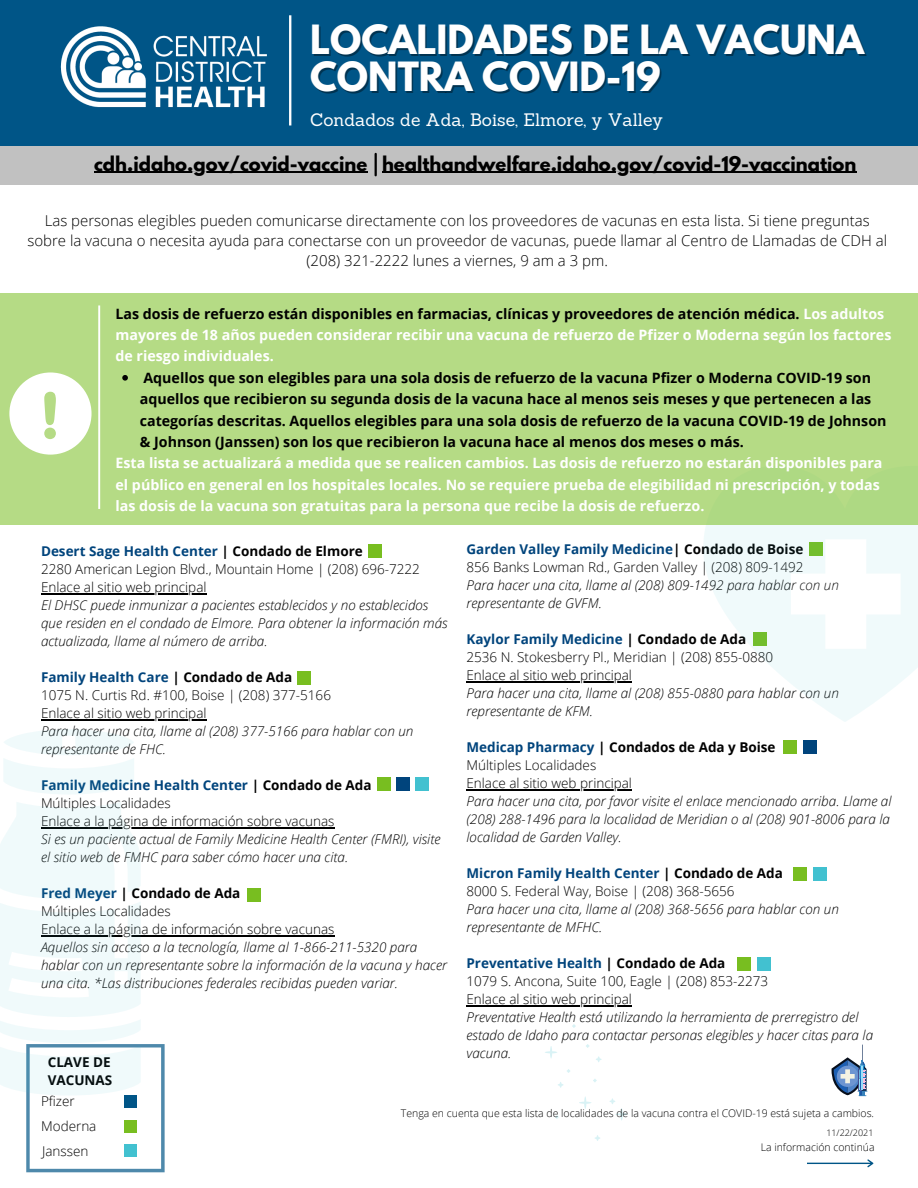
<style>
.page{position:relative;width:918px;height:1188px;background:#fff}
.page>*{position:absolute;margin:0;border:0;box-sizing:border-box;transform-origin:0 0}
.t1{font:700 35.7px/37.2px "League Spartan";color:#fff}
.t2{font:700 18px "League Spartan";color:#000}
.t3{font:17.55px "Sanchez";color:#fff}
.t4{font:300 15px/20.2px "Open Sans";color:#000;text-align:center}
.t5{font:700 14.25px/21.3px "Open Sans";color:#fff}
.t6{font:700 14.25px/21.3px "Open Sans";color:#000}
.t7{font:italic 300 13.5px/18px "Open Sans";color:#000}
.t8{font:300 13.5px "Open Sans";color:#000}
.t9{font:700 13.5px "Open Sans";color:#00447c}
.t10{font:700 13.5px/18px "Open Sans";color:#000}
.t11{font:300 10.5px "Open Sans";color:#000}
.t12{font:300 9px "Open Sans";color:#000}
.s1{color:#000}
.s2{color:#00447c}
.s3{font-style:italic;color:#000}
</style>
<div class="page">
<div style="left:0;top:109px;width:918px;height:76px;background:#c1c1c1"></div>
<div style="left:0;top:0;width:918px;height:145px;background:#005587"></div>
<img style="left:60px;top:26px;width:207px;height:82px">
<svg style="left:289px;top:15px;width:2px;height:111px"></svg>
<hr style="left:41px;top:593px;width:166px;height:2px;background:#000">
<hr style="left:41px;top:719px;width:166px;height:2px;background:#000">
<hr style="left:41px;top:827px;width:294px;height:2px;background:#000">
<hr style="left:41px;top:935px;width:294px;height:2px;background:#000">
<svg style="left:545px;top:1046px;width:12px;height:12px"></svg>
<svg style="left:579px;top:1096px;width:12px;height:13px"></svg>
<svg style="left:609px;top:1098px;width:19px;height:23px"></svg>
<svg style="left:596px;top:1056px;width:6px;height:6px"></svg>
<svg style="left:558px;top:1082px;width:6px;height:6px"></svg>
<svg style="left:595px;top:1135px;width:5px;height:6px"></svg>
<svg style="left:572px;top:1024px;width:4px;height:4px"></svg>
<svg style="left:555px;top:1115px;width:4px;height:4px"></svg>
<hr style="left:94px;top:172px;width:273px;height:1px;background:#000">
<hr style="left:382px;top:172px;width:474px;height:1px;background:#000">
<hr style="left:375px;top:154px;width:2px;height:21px;background:#000">
<hr style="left:467px;top:681px;width:165px;height:1px;background:#000">
<hr style="left:467px;top:789px;width:165px;height:1px;background:#000">
<hr style="left:467px;top:1005px;width:165px;height:1px;background:#000">
<svg style="left:832px;top:1044px;width:35px;height:52px"></svg>
<svg style="left:807px;top:1159px;width:66px;height:8px"></svg>
<div style="left:368px;top:544px;width:14px;height:14px;background:#78be20"></div>
<div style="left:297px;top:672px;width:14px;height:13px;background:#78be20"></div>
<div style="left:377px;top:778px;width:13px;height:13px;background:#78be20"></div>
<div style="left:415px;top:777px;width:14px;height:14px;background:#42c1d0"></div>
<div style="left:247px;top:888px;width:14px;height:14px;background:#78be20"></div>
<div style="left:783px;top:741px;width:14px;height:13px;background:#78be20"></div>
<div style="left:803px;top:741px;width:13px;height:13px;background:#00447c"></div>
<div style="left:793px;top:868px;width:13px;height:13px;background:#78be20"></div>
<div style="left:813px;top:868px;width:14px;height:13px;background:#42c1d0"></div>
<div style="left:737px;top:957px;width:14px;height:13px;background:#78be20"></div>
<div style="left:757px;top:957px;width:13px;height:13px;background:#42c1d0"></div>
<div style="left:396px;top:778px;width:14px;height:13px;background:#00447c"></div>
<svg style="left:4px;top:729px;width:130px;height:65px"></svg>
<svg style="left:0;top:802px;width:165px;height:370px"></svg>
<svg style="left:703px;top:525px;width:215px;height:197px;fill:#f0fafb"></svg>
<svg style="left:791px;top:539px;width:110px;height:110px"></svg>
<div style="left:0;top:293px;width:918px;height:232px;background:#b5db85"></div>
<svg style="left:98px;top:305px;width:2px;height:204px"></svg>
<svg style="left:9px;top:372px;width:83px;height:83px"></svg>
<svg style="left:122px;top:375px;width:6px;height:6px"></svg>
<p class="t1" style="left:310px;top:26px;width:555px">LOCALIDADES DE LA VACUNA<br>CONTRA COVID-19</p>
<p class="t3" style="left:310px;top:108px;width:354px">Condados de Ada, Boise, Elmore, y Valley</p>
<p class="t2" style="left:94px;top:154px;width:764px">cdh.idaho.gov/covid-vaccine healthandwelfare.idaho.gov/covid-19-vaccination</p>
<p class="t4" style="left:27px;top:210px;width:861px">Las personas elegibles pueden comunicarse directamente con los proveedores de vacunas en esta lista. Si tiene preguntas sobre la vacuna o necesita ayuda para conectarse con un proveedor de vacunas, puede llamar al Centro de Llamadas de CDH al</p>
<p class="t4" style="left:307px;top:250px;width:303px">(208) 321-2222 lunes a viernes, 9 am a 3 pm.</p>
<p class="t5" style="left:116px;top:303px;width:777px"><span class="s1">Las dosis de refuerzo están disponibles en farmacias, clínicas y proveedores de atención médica.</span> Los adultos mayores de 18 años pueden considerar recibir una vacuna de refuerzo de Pfizer o Moderna según los factores de riesgo individuales.</p>
<p class="t6" style="left:140px;top:367px;width:748px">Aquellos que son elegibles para una sola dosis de refuerzo de la vacuna Pfizer o Moderna COVID-19 son aquellos que recibieron su segunda dosis de la vacuna hace al menos seis meses y que pertenecen a las categorías descritas. Aquellos elegibles para una sola dosis de refuerzo de la vacuna COVID-19 de Johnson &amp; Johnson (Janssen) son los que recibieron la vacuna hace al menos dos meses o más.</p>
<p class="t5" style="left:116px;top:452px;width:769px">Esta lista se actualizará a medida que se realicen cambios. Las dosis de refuerzo no estarán disponibles para el público en general en los hospitales locales. No se requiere prueba de elegibilidad ni prescripción, y todas las dosis de la vacuna son gratuitas para la persona que recibe la dosis de refuerzo.</p>
<p class="t9" style="left:467px;top:540px;width:338px">Garden Valley Family Medicine<span class="s1">| Condado de Boise</span></p>
<p class="t8" style="left:467px;top:558px;width:339px">856 Banks Lowman Rd., Garden Valley | (208) 809-1492</p>
<p class="t7" style="left:467px;top:576px;width:374px">Para hacer una cita, llame al (208) 809-1492 para hablar con un representante de GVFM.</p>
<p class="t9" style="left:467px;top:630px;width:281px">Kaylor Family Medicine <span class="s1">| Condado de Ada</span></p>
<p class="t8" style="left:467px;top:648px;width:308px">2536 N. Stokesberry Pl., Meridian | (208) 855-0880</p>
<p class="t8" style="left:467px;top:666px;width:167px">Enlace al sitio web principal</p>
<p class="t7" style="left:467px;top:684px;width:374px">Para hacer una cita, llame al (208) 855-0880 para hablar con un representante de KFM.</p>
<p class="t10" style="left:467px;top:738px;width:311px"><span class="s2">Medicap Pharmacy</span> | Condados de Ada y Boise</p>
<p class="t8" style="left:467px;top:756px;width:131px">Múltiples Localidades</p>
<p class="t8" style="left:467px;top:774px;width:167px">Enlace al sitio web principal</p>
<p class="t7" style="left:467px;top:792px;width:427px;text-align:justify">Para hacer una cita, por favor visite el enlace mencionado arriba. Llame al (208) 288-1496 para la localidad de Meridian o al (208) 901-8006 para la localidad de Garden Valley.</p>
<p class="t9" style="left:467px;top:864px;width:318px">Micron Family Health Center <span class="s1">| Condado de Ada</span></p>
<p class="t8" style="left:467px;top:882px;width:270px">8000 S. Federal Way, Boise | (208) 368-5656</p>
<p class="t7" style="left:467px;top:900px;width:374px">Para hacer una cita, llame al (208) 368-5656 para hablar con un representante de MFHC.</p>
<p class="t9" style="left:467px;top:954px;width:260px">Preventative Health <span class="s1">| Condado de Ada</span></p>
<p class="t8" style="left:467px;top:972px;width:303px">1079 S. Ancona, Suite 100, Eagle | (208) 853-2273</p>
<p class="t8" style="left:467px;top:990px;width:167px">Enlace al sitio web principal</p>
<p class="t7" style="left:467px;top:1008px;width:408px">Preventative Health está utilizando la herramienta de prerregistro del estado de Idaho para contactar personas elegibles y hacer citas para la vacuna.</p>
<p class="t9" style="left:41px;top:542px;width:323px">Desert Sage Health Center <span class="s3">|</span> <span class="s1">Condado de Elmore</span></p>
<p class="t8" style="left:41px;top:560px;width:380px">2280 American Legion Blvd., Mountain Home | (208) 696-7222</p>
<p class="t8" style="left:41px;top:578px;width:167px">Enlace al sitio web principal</p>
<p class="t7" style="left:41px;top:596px;width:408px">El DHSC puede inmunizar a pacientes establecidos y no establecidos que residen en el condado de Elmore. Para obtener la información más actualizada, llame al número de arriba.</p>
<p class="t9" style="left:41px;top:668px;width:253px">Family Health Care <span class="s1">| Condado de Ada</span></p>
<p class="t8" style="left:41px;top:686px;width:292px">1075 N. Curtis Rd. #100, Boise | (208) 377-5166</p>
<p class="t8" style="left:41px;top:704px;width:167px">Enlace al sitio web principal</p>
<p class="t7" style="left:41px;top:722px;width:374px">Para hacer una cita, llame al (208) 377-5166 para hablar con un representante de FHC.</p>
<p class="t9" style="left:41px;top:776px;width:332px">Family Medicine Health Center <span class="s3">|</span> <span class="s1">Condado de Ada</span></p>
<p class="t8" style="left:41px;top:794px;width:131px">Múltiples Localidades</p>
<p class="t8" style="left:41px;top:812px;width:295px">Enlace a la página de información sobre vacunas</p>
<p class="t7" style="left:41px;top:830px;width:401px">Si es un paciente actual de Family Medicine Health Center (FMRI), visite el sitio web de FMHC para saber cómo hacer una cita.</p>
<p class="t10" style="left:41px;top:884px;width:201px"><span class="s2">Fred Meyer</span> | Condado de Ada</p>
<p class="t8" style="left:41px;top:902px;width:131px">Múltiples Localidades</p>
<p class="t8" style="left:41px;top:920px;width:295px">Enlace a la página de información sobre vacunas</p>
<p class="t7" style="left:41px;top:938px;width:408px">Aquellos sin acceso a la tecnología, llame al 1-866-211-5320 para hablar con un representante sobre la información de la vacuna y hacer una cita. *Las distribuciones federales recibidas pueden variar.</p>
<p class="t10" style="left:48px;top:1052px;width:66px">CLAVE DE<br>VACUNAS</p>
<p class="t8" style="left:41px;top:1117px;width:57px">Moderna</p>
<p class="t8" style="left:42px;top:1141px;width:48px">Janssen</p>
<p class="t8" style="left:41px;top:1092px;width:35px">Pfizer</p>
<p class="t11" style="left:401px;top:1106px;width:475px">Tenga en cuenta que esta lista de localidades de la vacuna contra el COVID-19 está sujeta a cambios.</p>
<p class="t12" style="left:826px;top:1126px;width:49px">11/22/2021</p>
<p class="t11" style="left:761px;top:1139px;width:115px">La información continúa</p>
</div>
